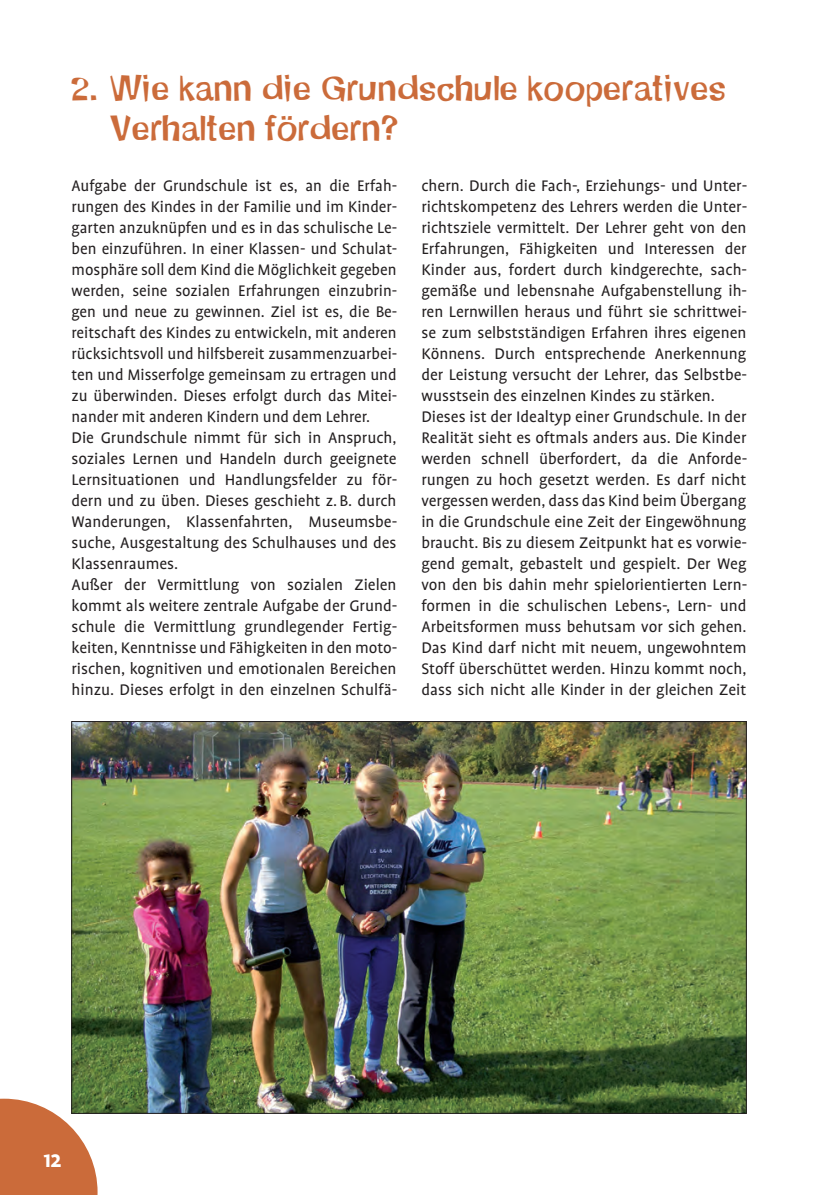
<style>
.page{position:relative;width:823px;height:1195px;background:#fff}
.page>*{position:absolute;margin:0;border:0;box-sizing:border-box;transform-origin:0 0}
.t1{font:33.25px/39.9px "Schmelvetica";letter-spacing:.025em;color:#cb6b3a}
.t2{font:700 24.5px "Profile";color:#fff}
.t3{font:17.5px/21px "Profile";color:#231f20}
</style>
<div class="page">
<img style="left:73px;top:723px;width:671px;height:388px">
<svg style="left:0;top:1098px;width:98px;height:97px"></svg>
<h1 class="t1" style="left:111px;top:68px;width:616px;text-indent:-40px">2. Wie kann die Grundschule kooperatives<br>Verhalten fördern?</h1>
<p class="t3" style="left:71px;top:175px;width:327px">Aufgabe der Grundschule ist es, an die Erfah&shy;rungen des Kindes in der Familie und im Kinder&shy;garten anzuknüpfen und es in das schulische Le&shy;ben einzuführen. In einer Klassen- und Schulat&shy;mosphäre soll dem Kind die Möglichkeit gegeben werden, seine sozialen Erfahrungen einzubrin&shy;gen und neue zu gewinnen. Ziel ist es, die Be&shy;reitschaft des Kindes zu entwickeln, mit anderen rücksichtsvoll und hilfsbereit zusammenzuarbei&shy;ten und Misserfolge gemeinsam zu ertragen und zu überwinden. Dieses erfolgt durch das Mitei&shy;nander mit anderen Kindern und dem Lehrer.<br>Die Grundschule nimmt für sich in Anspruch, soziales Lernen und Handeln durch geeignete Lernsituationen und Handlungsfelder zu för&shy;dern und zu üben. Dieses geschieht z. B. durch Wanderungen, Klassenfahrten, Museumsbe&shy;suche, Ausgestaltung des Schulhauses und des Klassenraumes.<br>Außer der Vermittlung von sozialen Zielen kommt als weitere zentrale Aufgabe der Grund&shy;schule die Vermittlung grundlegender Fertig&shy;keiten, Kenntnisse und Fähigkeiten in den moto&shy;rischen, kognitiven und emotionalen Bereichen hinzu. Dieses erfolgt in den einzelnen Schulfä-</p>
<p class="t3" style="left:421px;top:175px;width:327px">chern. Durch die Fach-, Erziehungs- und Unter&shy;richtskompetenz des Lehrers werden die Unter&shy;richtsziele vermittelt. Der Lehrer geht von den Erfahrungen, Fähigkeiten und Interessen der Kinder aus, fordert durch kindgerechte, sach&shy;gemäße und lebensnahe Aufgabenstellung ih&shy;ren Lernwillen heraus und führt sie schrittwei&shy;se zum selbstständigen Erfahren ihres eigenen Könnens. Durch entsprechende Anerkennung der Leistung versucht der Lehrer, das Selbstbe&shy;wusstsein des einzelnen Kindes zu stärken.<br>Dieses ist der Idealtyp einer Grundschule. In der Realität sieht es oftmals anders aus. Die Kinder werden schnell überfordert, da die Anforde&shy;rungen zu hoch gesetzt werden. Es darf nicht vergessen werden, dass das Kind beim Übergang in die Grundschule eine Zeit der Eingewöhnung braucht. Bis zu diesem Zeitpunkt hat es vorwie&shy;gend gemalt, gebastelt und gespielt. Der Weg von den bis dahin mehr spielorientierten Lern&shy;formen in die schulischen Lebens-, Lern- und Arbeitsformen muss behutsam vor sich gehen.<br>Das Kind darf nicht mit neuem, ungewohntem Stoff überschüttet werden. Hinzu kommt noch, dass sich nicht alle Kinder in der gleichen Zeit</p>
<h2 class="t2" style="left:43px;top:1146px;width:20px">12</h2>
</div>
